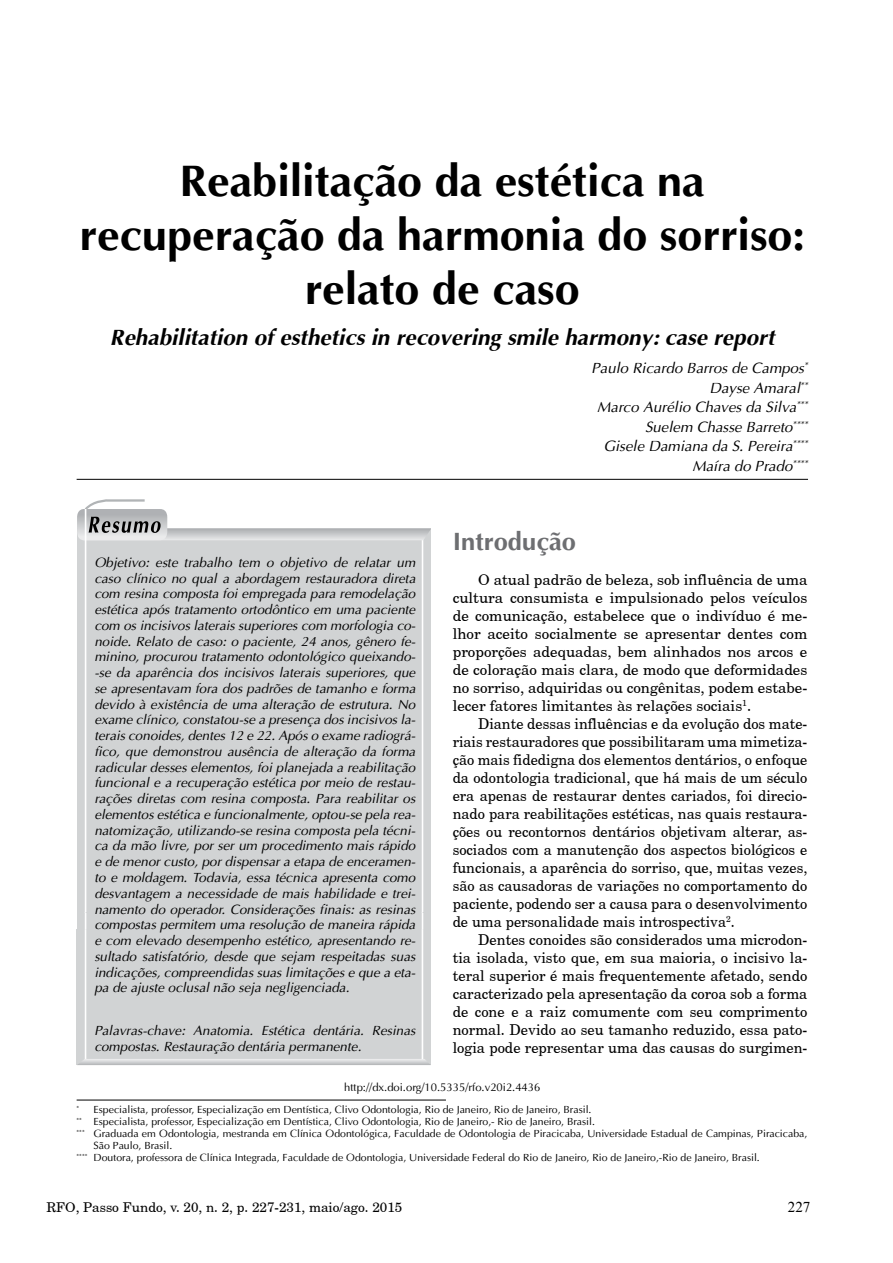
<style>
.page{position:relative;width:893px;height:1263px;background:#fff}
.page>*{position:absolute;margin:0;border:0;box-sizing:border-box;transform-origin:0 0}
.t1{font:700 45px/54px "Ottawa";color:#000;text-align:center}
.t2{font:700 25.5px "Ottawa";color:#6d6e71}
.t3{font:italic 700 22.5px "Ottawa";color:#000}
.t4{font:15px/18px "New Brunswick Plain";color:#000;text-align:justify}
.t5{font:15px/18px "New Brunswick Plain";color:#000;text-align:justify;scale:.96 1}
.t6{font:italic 15px/19.5px "Ottawa";color:#000;text-align:right}
.t7{font:15px "Times New Roman";color:#000}
.t8{font:italic 13.5px/15.8px "Ottawa";color:#000;text-align:justify}
.t9{font:13.5px "New Brunswick Plain";color:#000}
.t10{font:11.25px "Ottawa Plain";color:#000}
.t11{font:10.5px "Ottawa Plain";color:#000}
</style>
<div class="page">
<div style="left:77px;top:529px;width:354px;height:401px;background:#d1d3d4"></div>
<svg style="left:77px;top:499px;width:354px;height:42px"></svg>
<hr style="left:422px;top:540px;width:1px;height:390px;background:#fff">
<hr style="left:85px;top:509px;width:1px;height:421px;background:#fff">
<hr style="left:77px;top:479px;width:731px;height:1px;background:#000">
<hr style="left:77px;top:1100px;width:369px;height:1px;background:#000">
<div style="left:77px;top:929px;width:354px;height:136px;background:#d1d3d4"></div>
<svg style="left:77px;top:1059px;width:354px;height:6px"></svg>
<hr style="left:85px;top:929px;width:1px;height:130px;background:#fff">
<hr style="left:422px;top:929px;width:1px;height:130px;background:#fff">
<h1 class="t1" style="left:80px;top:153px;width:727px">Reabilitação da estética na recuperação da harmonia do sorriso: relato de caso</h1>
<h3 class="t3" style="left:110px;top:323px;width:666px">Rehabilitation of esthetics in recovering smile harmony: case report</h3>
<p class="t6" style="left:591px;top:358px;width:218px">Paulo Ricardo Barros de Campos<sup>*<br></sup>Dayse Amaral<sup>**<br></sup>Marco Aurélio Chaves da Silva<sup>***<br></sup>Suelem Chasse Barreto<sup>****<br></sup>Gisele Damiana da S. Pereira<sup>****<br></sup>Maíra do Prado<sup>****</sup></p>
<p class="t8" style="left:94px;top:554px;width:323px">Objetivo: este trabalho tem o objetivo de relatar um caso clínico no qual a abordagem restauradora direta com resina composta foi empregada para remodelação estética após tratamento ortodôntico em uma paciente com os incisivos laterais superiores com morfologia co&shy;noide. Relato de caso: o paciente, 24 anos, gênero fe&shy;minino, procurou tratamento odontológico queixando--se da aparência dos incisivos laterais superiores, que se apresentavam fora dos padrões de tamanho e forma devido à existência de uma alteração de estrutura. No exame clínico, constatou-se a presença dos incisivos la&shy;terais conoides, dentes 12 e 22. Após o exame radiográ&shy;fico, que demonstrou ausência de alteração da forma radicular desses elementos, foi planejada a reabilitação funcional e a recuperação estética por meio de restau&shy;rações diretas com resina composta. Para reabilitar os elementos estética e funcionalmente, optou-se pela rea&shy;natomização, utilizando-se resina composta pela técni&shy;ca da mão livre, por ser um procedimento mais rápido e de menor custo, por dispensar a etapa de enceramen&shy;to e moldagem. Todavia, essa técnica apresenta como desvantagem a necessidade de mais habilidade e trei&shy;namento do operador. Considerações finais: as resinas compostas permitem uma resolução de maneira rápida e com elevado desempenho estético, apresentando re&shy;sultado satisfatório, desde que sejam respeitadas suas indicações, compreendidas suas limitações e que a eta&shy;pa de ajuste oclusal não seja negligenciada.</p>
<p class="t8" style="left:94px;top:1022px;width:322px">Palavras-chave: Anatomia. Estética dentária. Resinas compostas. Restauração dentária permanente.</p>
<h2 class="t2" style="left:453px;top:525px;width:125px">Introdução</h2>
<p class="t4" style="left:453px;top:570px;width:356px;text-indent:26px">O atual padrão de beleza, sob influência de uma cultura consumista e impulsionado pelos veículos de comunicação, estabelece que o indivíduo é me&shy;lhor aceito socialmente se apresentar dentes com proporções adequadas, bem alinhados nos arcos e de coloração mais clara, de modo que deformidades no sorriso, adquiridas ou congênitas, podem estabe&shy;lecer fatores limitantes às relações sociais<sup>1</sup>.</p>
<p class="t5" style="left:453px;top:714px;width:371px;text-indent:26px">Diante dessas influências e da evolução dos mate&shy;riais restauradores que possibilitaram uma mimetiza&shy;ção mais fidedigna dos elementos dentários, o enfoque da odontologia tradicional, que há mais de um século era apenas de restaurar dentes cariados, foi direcio&shy;nado para reabilitações estéticas, nas quais restaura&shy;ções ou recontornos dentários objetivam alterar, as&shy;sociados com a manutenção dos aspectos biológicos e funcionais, a aparência do sorriso, que, muitas vezes, são as causadoras de variações no comportamento do paciente, podendo ser a causa para o desenvolvimento de uma personalidade mais introspectiva<sup>2</sup>.</p>
<p class="t4" style="left:453px;top:930px;width:356px;text-indent:26px">Dentes conoides são considerados uma microdon&shy;tia isolada, visto que, em sua maioria, o incisivo la&shy;teral superior é mais frequentemente afetado, sendo caracterizado pela apresentação da coroa sob a forma de cone e a raiz comumente com seu comprimento normal. Devido ao seu tamanho reduzido, essa pato&shy;logia pode representar uma das causas do surgimen-</p>
<p class="t10" style="left:344px;top:1080px;width:198px">http://dx.doi.org/10.5335/rfo.v20i2.4436</p>
<p class="t11" style="left:77px;top:1103px;width:516px"><sup>*</sup> Especialista, professor, Especialização em Dentística, Clivo Odontologia, Rio de Janeiro, Rio de Janeiro, Brasil.</p>
<p class="t11" style="left:77px;top:1115px;width:520px"><sup>**</sup> Especialista, professor, Especialização em Dentística, Clivo Odontologia, Rio de Janeiro,- Rio de Janeiro, Brasil.</p>
<p class="t11" style="left:77px;top:1127px;width:732px"><sup>***</sup> Graduada em Odontologia, mestranda em Clínica Odontológica, Faculdade de Odontologia de Piracicaba, Universidade Estadual de Campinas, Piracicaba,</p>
<p class="t11" style="left:94px;top:1139px;width:80px">São Paulo, Brasil.</p>
<p class="t11" style="left:77px;top:1151px;width:685px"><sup>****</sup> Doutora, professora de Clínica Integrada, Faculdade de Odontologia, Universidade Federal do Rio de Janeiro, Rio de Janeiro,-Rio de Janeiro, Brasil.</p>
<p class="t9" style="left:47px;top:1198px;width:357px">RFO, Passo Fundo, v. 20, n. 2, p. 227-231, maio/ago. 2015</p>
<p class="t7" style="left:788px;top:1197px;width:24px">227</p>
</div>
